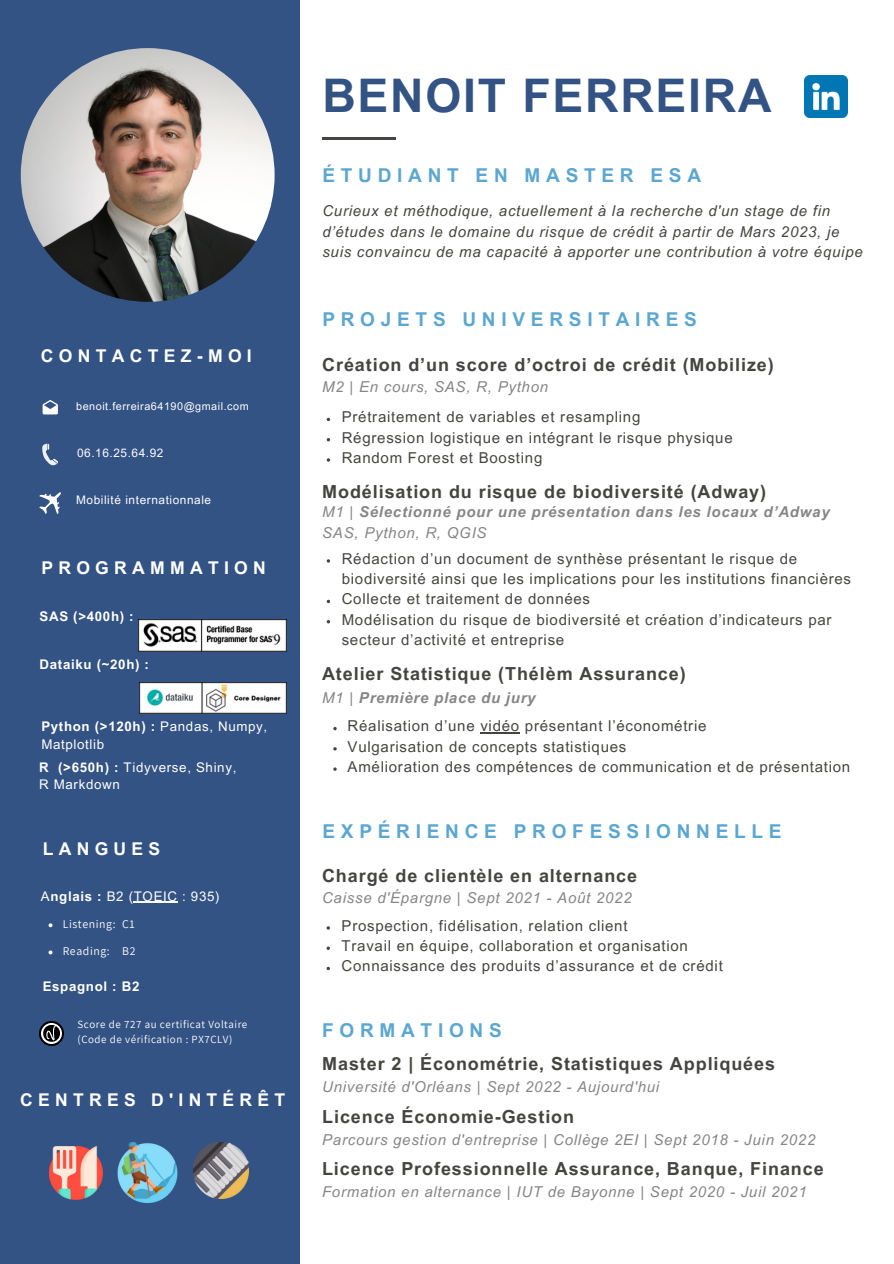
<style>
.page{position:relative;width:894px;height:1264px;background:#fff}
.page>*{position:absolute;margin:0;border:0;box-sizing:border-box;transform-origin:0 0}
.t1{font:700 46.35px "Arial MT Pro";letter-spacing:.035em;color:#335384}
.t2{font:700 19.05px "Arial MT Pro";letter-spacing:.3em;color:#5ba7d1}
.t3{font:700 18px "Arial MT Pro";letter-spacing:.05em;color:#444440}
.t4{font:700 17.55px "Arial MT Pro";letter-spacing:.3em;color:#fff}
.t5{font:15px/20.2px "Arial MT Pro";letter-spacing:.05em;color:#444440}
.t6{font:italic 15px "Arial MT Pro";letter-spacing:.05em;color:#868686}
.t7{font:italic 15px/20.2px "Arial MT Pro";letter-spacing:.05em;color:#444440}
.t8{font:italic 700 15px "Arial MT Pro";letter-spacing:.05em;color:#868686}
.t9{font:13.35px/17.7px "Arial MT Pro";letter-spacing:.05em;color:#fff}
.t10{font:700 13.35px "Arial MT Pro";letter-spacing:.05em;color:#fff}
.t11{font:11.85px "Arial MT Pro";letter-spacing:.05em;color:#fff}
.t12{font:11.85px "Assistant";letter-spacing:.05em;color:#fff}
.t13{font:10.95px "Assistant";letter-spacing:.05em;color:#fff}
.t14{font:10.8px "Arial MT Pro";letter-spacing:.05em;color:#fff}
.s1{font-weight:700}
.s2{font-weight:400}
</style>
<div class="page">
<div style="left:0;top:0;width:299px;height:1263px;background:#335384"></div>
<img style="left:21px;top:48px;width:253px;height:254px;border-radius:50%">
<img style="left:193px;top:1142px;width:55px;height:55px">
<img style="left:118px;top:1142px;width:59px;height:60px">
<img style="left:49px;top:1146px;width:53px;height:53px">
<hr style="left:322px;top:138px;width:73px;height:1px;background:#444440">
<img style="left:804px;top:75px;width:42px;height:43px">
<svg style="left:43px;top:400px;width:15px;height:14px"></svg>
<svg style="left:42px;top:443px;width:16px;height:23px"></svg>
<svg style="left:39px;top:492px;width:22px;height:22px"></svg>
<svg style="left:326px;top:599px;width:4px;height:4px"></svg>
<hr style="left:480px;top:732px;width:40px;height:1px;background:#444440">
<img style="left:39px;top:1021px;width:25px;height:24px">
<hr style="left:134px;top:901px;width:44px;height:1px;background:#fff">
<svg style="left:49px;top:923px;width:3px;height:4px"></svg>
<svg style="left:49px;top:950px;width:3px;height:4px"></svg>
<svg style="left:326px;top:966px;width:4px;height:4px"></svg>
<img style="left:139px;top:619px;width:147px;height:32px">
<img style="left:139px;top:682px;width:148px;height:31px">
<p class="t4" style="left:41px;top:349px;width:212px">CONTACTEZ-MOI</p>
<p class="t14" style="left:76px;top:402px;width:174px">benoit.ferreira64190@gmail.com</p>
<p class="t11" style="left:77px;top:448px;width:88px">06.16.25.64.92</p>
<p class="t11" style="left:76px;top:495px;width:136px">Mobilité internationnale</p>
<p class="t4" style="left:41px;top:561px;width:226px">PROGRAMMATION</p>
<p class="t10" style="left:40px;top:611px;width:96px">SAS (&gt;400h) :</p>
<p class="t10" style="left:40px;top:658px;width:111px">Dataiku (~20h) :</p>
<p class="t9" style="left:41px;top:719px;width:227px"><span class="s1">Python (&gt;120h) :</span> Pandas, Numpy,<br>Matplotlib</p>
<p class="t9" style="left:39px;top:759px;width:199px"><span class="s1">R (&gt;650h) :</span> Tidyverse, Shiny,<br>R Markdown</p>
<p class="t4" style="left:43px;top:841px;width:119px">LANGUES</p>
<p class="t9" style="left:41px;top:888px;width:180px">A<span class="s1">nglais :</span> B2 (TOEIC : 935)</p>
<p class="t12" style="left:63px;top:916px;width:74px">Listening: C1</p>
<p class="t12" style="left:63px;top:943px;width:74px">Reading: B2</p>
<p class="t10" style="left:43px;top:981px;width:98px">Espagnol : B2</p>
<p class="t13" style="left:78px;top:1016px;width:171px">Score de 727 au certificat Voltaire</p>
<p class="t13" style="left:78px;top:1031px;width:156px">(Code de vérification : PX7CLV)</p>
<p class="t4" style="left:20px;top:1093px;width:266px">CENTRES D'INTÉRÊT</p>
<p class="t1" style="left:322px;top:79px;width:450px">BENOIT FERREIRA</p>
<p class="t2" style="left:322px;top:168px;width:380px">ÉTUDIANT EN MASTER ESA</p>
<p class="t7" style="left:322px;top:203px;width:541px">Curieux et méthodique, actuellement à la recherche d'un stage de fin d’études dans le domaine du risque de crédit à partir de Mars 2023, je suis convaincu de ma capacité à apporter une contribution à votre équipe</p>
<p class="t2" style="left:322px;top:312px;width:376px">PROJETS UNIVERSITAIRES</p>
<p class="t3" style="left:322px;top:357px;width:453px">Création d’un score d’octroi de crédit (Mobilize)</p>
<p class="t6" style="left:322px;top:381px;width:227px">M2 | En cours, SAS, R, Python</p>
<p class="t5" style="left:341px;top:409px;width:300px">Prétraitement de variables et resampling</p>
<p class="t5" style="left:341px;top:429px;width:392px">Régression logistique en intégrant le risque physique</p>
<p class="t5" style="left:341px;top:449px;width:202px">Random Forest et Boosting</p>
<p class="t3" style="left:322px;top:484px;width:445px">Modélisation du risque de biodiversité (Adway)</p>
<p class="t8" style="left:322px;top:506px;width:509px"><span class="s2">M1 |</span> Sélectionné pour une présentation dans les locaux d’Adway</p>
<p class="t6" style="left:322px;top:526px;width:166px">SAS, Python, R, QGIS</p>
<p class="t5" style="left:341px;top:550px;width:510px">Rédaction d’un document de synthèse présentant le risque de biodiversité ainsi que les implications pour les institutions financières</p>
<p class="t5" style="left:341px;top:590px;width:250px">Collecte et traitement de données</p>
<p class="t5" style="left:341px;top:611px;width:491px">Modélisation du risque de biodiversité et création d’indicateurs par secteur d’activité et entreprise</p>
<p class="t3" style="left:322px;top:666px;width:365px">Atelier Statistique (Thélèm Assurance)</p>
<p class="t8" style="left:322px;top:692px;width:215px"><span class="s2">M1 |</span> Première place du jury</p>
<p class="t5" style="left:347px;top:718px;width:360px">Réalisation d’une vidéo présentant l’économétrie</p>
<p class="t5" style="left:347px;top:738px;width:280px">Vulgarisation de concepts statistiques</p>
<p class="t5" style="left:347px;top:758px;width:504px">Amélioration des compétences de communication et de présentation</p>
<p class="t2" style="left:322px;top:823px;width:460px">EXPÉRIENCE PROFESSIONNELLE</p>
<p class="t3" style="left:322px;top:869px;width:316px">Chargé de clientèle en alternance</p>
<p class="t6" style="left:322px;top:892px;width:311px">Caisse d'Épargne | Sept 2021 - Août 2022</p>
<p class="t5" style="left:341px;top:917px;width:287px">Prospection, fidélisation, relation client</p>
<p class="t5" style="left:341px;top:937px;width:348px">Travail en équipe, collaboration et organisation</p>
<p class="t5" style="left:341px;top:957px;width:382px">Connaissance des produits d’assurance et de crédit</p>
<p class="t2" style="left:322px;top:1023px;width:181px">FORMATIONS</p>
<p class="t3" style="left:322px;top:1057px;width:454px">Master 2 | Économétrie, Statistiques Appliquées</p>
<p class="t6" style="left:322px;top:1081px;width:338px">Université d'Orléans | Sept 2022 - Aujourd'hui</p>
<p class="t3" style="left:322px;top:1109px;width:253px">Licence Économie-Gestion</p>
<p class="t6" style="left:322px;top:1133px;width:494px">Parcours gestion d'entreprise | Collège 2EI | Sept 2018 - Juin 2022</p>
<p class="t3" style="left:322px;top:1162px;width:503px">Licence Professionnelle Assurance, Banque, Finance</p>
<p class="t6" style="left:322px;top:1186px;width:486px">Formation en alternance | IUT de Bayonne | Sept 2020 - Juil 2021</p>
</div>
